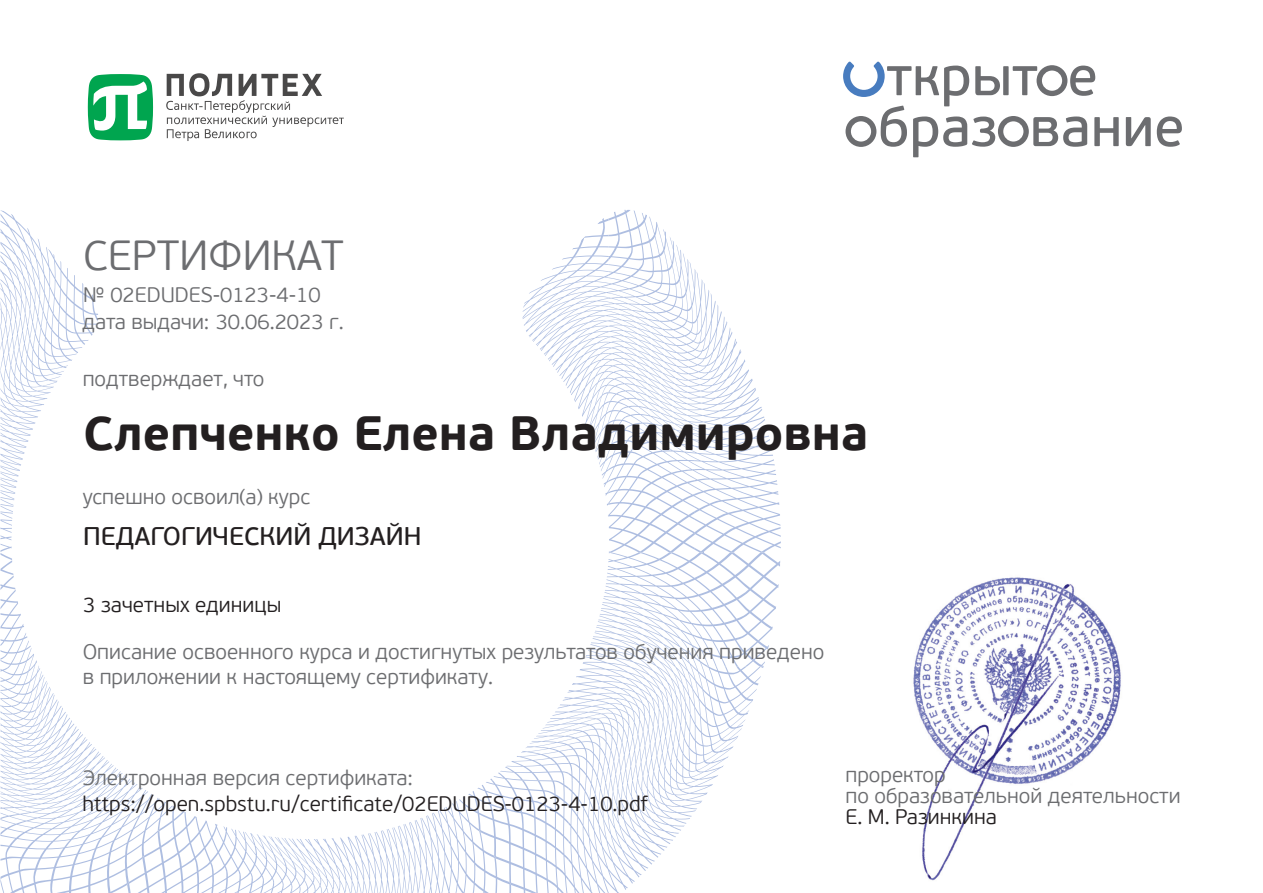
<style>
.page{position:relative;width:1263px;height:893px;background:#fff}
.page>*{position:absolute;margin:0;border:0;box-sizing:border-box;transform-origin:0 0}
.t1{font:700 48px "PF Beau Sans Pro";color:#231f20}
.t2{font:300 42px "PF Beau Sans Pro";color:#6c6d70}
.t3{font:25.5px "PF Beau Sans Pro Bbook";color:#231f20}
.t4{font:300 21px/25.2px "PF Beau Sans Pro";color:#6c6d70}
.t5{font:300 21px "PF Beau Sans Pro";color:#231f20}
</style>
<div class="page">
<svg style="left:524px;top:210px;width:245px;height:342px"></svg>
<svg style="left:0;top:210px;width:98px;height:342px"></svg>
<svg style="left:0;top:553px;width:160px;height:340px"></svg>
<svg style="left:127px;top:799px;width:336px;height:94px"></svg>
<svg style="left:463px;top:552px;width:317px;height:341px"></svg>
<svg style="left:490px;top:666px;width:274px;height:227px"></svg>
<svg style="left:843px;top:62px;width:276px;height:95px"></svg>
<svg style="left:1126px;top:117px;width:25px;height:29px"></svg>
<svg style="left:1157px;top:116px;width:25px;height:31px"></svg>
<svg style="left:166px;top:73px;width:178px;height:68px"></svg>
<svg style="left:88px;top:74px;width:65px;height:66px"></svg>
<img style="left:913px;top:577px;width:208px;height:304px">
<h2 class="t2" style="left:83px;top:231px;width:262px">СЕРТИФИКАТ</h2>
<p class="t4" style="left:83px;top:282px;width:239px">№ 02EDUDES-0123-4-10</p>
<p class="t4" style="left:82px;top:310px;width:263px">дата выдачи: 30.06.2023 г.</p>
<p class="t4" style="left:83px;top:366px;width:183px">подтверждает, что</p>
<h1 class="t1" style="left:83px;top:403px;width:787px">Слепченко Елена Владимировна</h1>
<p class="t4" style="left:83px;top:485px;width:229px">успешно освоил(а) курс</p>
<p class="t3" style="left:83px;top:521px;width:340px">ПЕДАГОГИЧЕСКИЙ ДИЗАЙН</p>
<p class="t5" style="left:83px;top:593px;width:199px">3 зачетных единицы</p>
<p class="t4" style="left:83px;top:639px;width:743px">Описание освоенного курса и достигнутых результатов обучения приведено в приложении к настоящему сертификату.</p>
<p class="t4" style="left:83px;top:766px;width:332px">Электронная версия сертификата:</p>
<p class="t5" style="left:82px;top:792px;width:567px">https://open.spbstu.ru/certificate/02EDUDES-0123-4-10.pdf</p>
<p class="t4" style="left:845px;top:764px;width:337px;line-height:21px">проректор<br>по образовательной деятельности</p>
<p class="t5" style="left:845px;top:805px;width:153px">Е. М. Разинкина</p>
</div>
